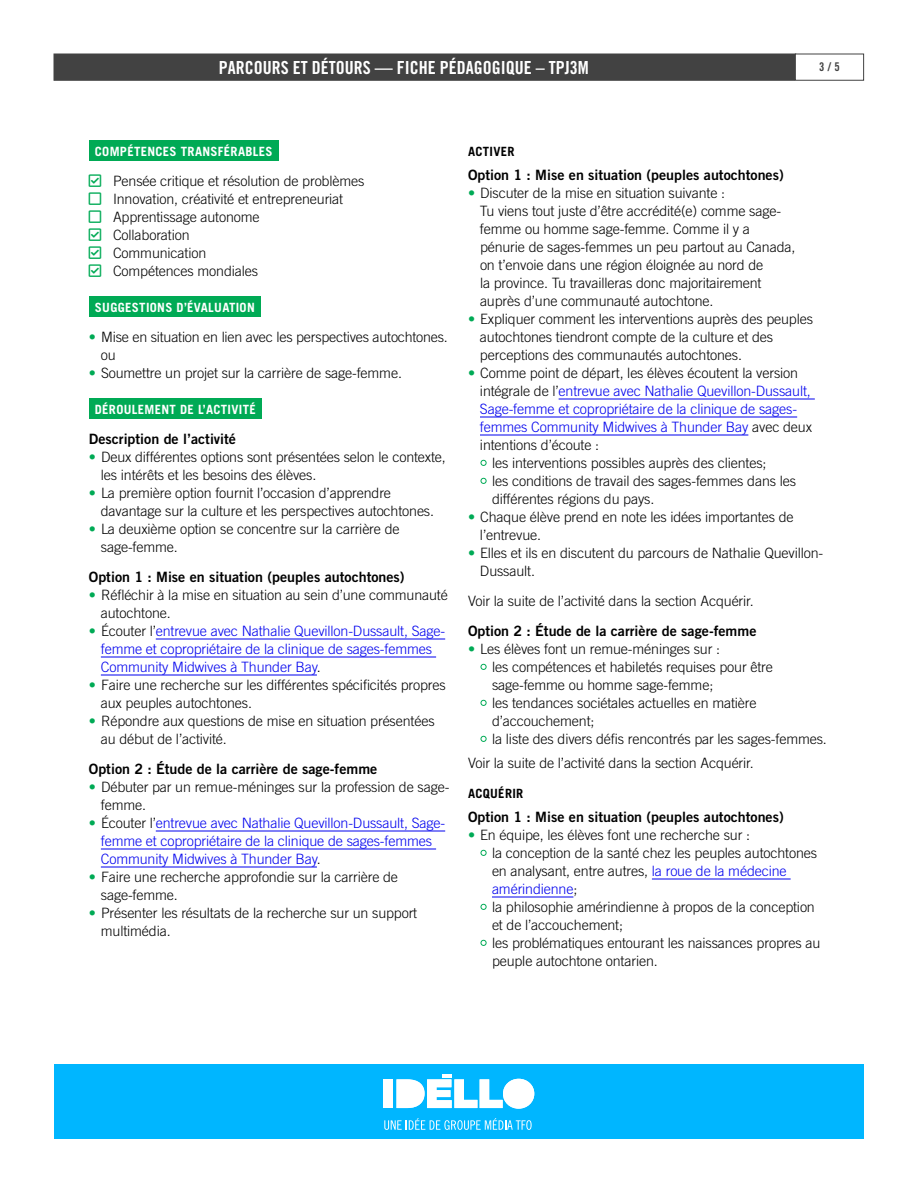
<style>
.page{position:relative;width:918px;height:1188px;background:#fff}
.page>*{position:absolute;margin:0;border:0;box-sizing:border-box;transform-origin:0 0}
.t1{font:18px "Trade Gothic LT Std Bd Cn 20";color:#fff}
.Texte_9_5_12_Outdent{font:300 14.25px/18px "Trade Gothic LT Std";letter-spacing:-.01em;color:#000}
.t2{font:300 14.25px/18px "Trade Gothic LT Std";letter-spacing:-.01em;color:#00e}
.Liste_titre{font:14.25px "Trade Gothic LT Std Bd 2";color:#000}
.texte_9_5_12_Space_A{font:300 14.25px "Trade Gothic LT Std";letter-spacing:-.01em;color:#000}
.Soustitre_2{font:700 12.75px "Trade Gothic LT Std";letter-spacing:.025em;color:#fff}
.Soustitre_3_No_Shade{font:700 12.75px "Trade Gothic LT Std";letter-spacing:.025em;color:#000}
.t3{font:12px "Trade Gothic LT Std Bd Cn 20";color:#424242}
.s1{font-family:"Trade Gothic LT Std Cn 18";font-weight:400;color:#0a5}
.s2{color:#000}
.s3{color:#00e}
</style>
<div class="page">
<svg style="left:53px;top:53px;width:743px;height:28px;background:#464646"></svg>
<div style="left:54px;top:1065px;width:810px;height:74px;background:#00b6ff"></div>
<div style="left:795px;top:54px;width:69px;height:27px;border:1px solid #424242"></div>
<div style="left:384px;top:1079px;width:9px;height:29px;background:#fff"></div>
<svg style="left:397px;top:1074px;width:137px;height:35px"></svg>
<svg style="left:384px;top:1118px;width:148px;height:12px"></svg>
<div style="left:89px;top:141px;width:190px;height:20px;background:#0a5"></div>
<div style="left:89px;top:297px;width:172px;height:20px;background:#0a5"></div>
<div style="left:89px;top:399px;width:173px;height:20px;background:#0a5"></div>
<hr style="left:156px;top:639px;width:289px;height:1px;background:#00e">
<hr style="left:101px;top:657px;width:335px;height:1px;background:#00e">
<hr style="left:101px;top:675px;width:216px;height:1px;background:#00e">
<hr style="left:156px;top:831px;width:289px;height:1px;background:#00e">
<hr style="left:101px;top:849px;width:335px;height:1px;background:#00e">
<hr style="left:101px;top:867px;width:216px;height:1px;background:#00e">
<hr style="left:559px;top:399px;width:256px;height:1px;background:#00e">
<hr style="left:480px;top:417px;width:317px;height:1px;background:#00e">
<hr style="left:480px;top:435px;width:268px;height:1px;background:#00e">
<hr style="left:652px;top:879px;width:139px;height:1px;background:#00e">
<hr style="left:492px;top:897px;width:81px;height:1px;background:#00e">
<p class="t1" style="left:219px;top:56px;width:371px">PARCOURS ET DÉTOURS — FICHE PÉDAGOGIQUE – TPJ3M</p>
<p class="t3" style="left:819px;top:60px;width:22px">3 / 5</p>
<h2 class="Soustitre_2" style="left:95px;top:144px;width:179px">COMPÉTENCES TRANSFÉRABLES</h2>
<p class="Texte_9_5_12_Outdent" style="left:113px;top:172px;width:253px">Pensée critique et résolution de problèmes</p>
<p class="Texte_9_5_12_Outdent" style="left:113px;top:190px;width:232px">Innovation, créativité et entrepreneuriat</p>
<p class="Texte_9_5_12_Outdent" style="left:113px;top:208px;width:148px">Apprentissage autonome</p>
<p class="Texte_9_5_12_Outdent" style="left:113px;top:226px;width:78px">Collaboration</p>
<p class="Texte_9_5_12_Outdent" style="left:113px;top:244px;width:95px">Communication</p>
<p class="Texte_9_5_12_Outdent" style="left:113px;top:262px;width:147px">Compétences mondiales</p>
<h2 class="Soustitre_2" style="left:95px;top:300px;width:161px">SUGGESTIONS D’ÉVALUATION</h2>
<p class="Texte_9_5_12_Outdent" style="left:89px;top:328px;width:361px"><span class="s1">•</span> Mise en situation en lien avec les perspectives autochtones.</p>
<p class="Texte_9_5_12_Outdent" style="left:101px;top:346px;width:16px">ou</p>
<p class="Texte_9_5_12_Outdent" style="left:89px;top:364px;width:315px"><span class="s1">•</span> Soumettre un projet sur la carrière de sage-femme.</p>
<h2 class="Soustitre_2" style="left:95px;top:402px;width:162px">DÉROULEMENT DE L’ACTIVITÉ</h2>
<p class="Liste_titre" style="left:89px;top:430px;width:149px">Description de l’activité</p>
<p class="Texte_9_5_12_Outdent" style="left:101px;top:448px;width:347px;text-indent:-12px"><span class="s1">•</span> Deux différentes options sont présentées selon le contexte, les intérêts et les besoins des élèves.</p>
<p class="Texte_9_5_12_Outdent" style="left:101px;top:484px;width:335px;text-indent:-12px"><span class="s1">•</span> La première option fournit l’occasion d’apprendre davantage sur la culture et les perspectives autochtones.</p>
<p class="Texte_9_5_12_Outdent" style="left:101px;top:520px;width:300px;text-indent:-12px"><span class="s1">•</span> La deuxième option se concentre sur la carrière de sage‑femme.</p>
<p class="Liste_titre" style="left:89px;top:568px;width:317px">Option 1 : Mise en situation (peuples autochtones)</p>
<p class="Texte_9_5_12_Outdent" style="left:101px;top:586px;width:349px;text-indent:-12px"><span class="s1">•</span> Réfléchir à la mise en situation au sein d’une communauté autochtone.</p>
<p class="t2" style="left:101px;top:622px;width:346px;text-indent:-12px"><span class="s1">•</span> <span class="s2">Écouter l’</span>entrevue avec Nathalie Quevillon-Dussault, Sage&shy;femme et copropriétaire de la clinique de sages-femmes<br>Community Midwives à Thunder Bay<span class="s2">.</span></p>
<p class="Texte_9_5_12_Outdent" style="left:101px;top:676px;width:346px;text-indent:-12px"><span class="s1">•</span> Faire une recherche sur les différentes spécificités propres aux peuples autochtones.</p>
<p class="Texte_9_5_12_Outdent" style="left:101px;top:712px;width:335px;text-indent:-12px"><span class="s1">•</span> Répondre aux questions de mise en situation présentées au début de l’activité.</p>
<p class="Liste_titre" style="left:89px;top:760px;width:290px">Option 2 : Étude de la carrière de sage-femme</p>
<p class="Texte_9_5_12_Outdent" style="left:101px;top:778px;width:350px;text-indent:-12px"><span class="s1">•</span> Débuter par un remue-méninges sur la profession de sage&shy;femme.</p>
<p class="t2" style="left:101px;top:814px;width:346px;text-indent:-12px"><span class="s1">•</span> <span class="s2">Écouter l’</span>entrevue avec Nathalie Quevillon-Dussault, Sage&shy;femme et copropriétaire de la clinique de sages-femmes<br>Community Midwives à Thunder Bay<span class="s2">.</span></p>
<p class="Texte_9_5_12_Outdent" style="left:101px;top:868px;width:299px;text-indent:-12px"><span class="s1">•</span> Faire une recherche approfondie sur la carrière de sage‑femme.</p>
<p class="Texte_9_5_12_Outdent" style="left:101px;top:904px;width:318px;text-indent:-12px"><span class="s1">•</span> Présenter les résultats de la recherche sur un support multimédia.</p>
<h3 class="Soustitre_3_No_Shade" style="left:468px;top:144px;width:48px">ACTIVER</h3>
<p class="Liste_titre" style="left:468px;top:166px;width:317px">Option 1 : Mise en situation (peuples autochtones)</p>
<p class="Texte_9_5_12_Outdent" style="left:468px;top:184px;width:259px"><span class="s1">•</span> Discuter de la mise en situation suivante :</p>
<p class="Texte_9_5_12_Outdent" style="left:480px;top:202px;width:317px">Tu viens tout juste d’être accrédité(e) comme sage&shy;femme ou homme sage-femme. Comme il y a pénurie de sages‑femmes un peu partout au Canada, on t’envoie dans une région éloignée au nord de<br>la province. Tu travailleras donc majoritairement auprès d’une communauté autochtone.</p>
<p class="Texte_9_5_12_Outdent" style="left:480px;top:310px;width:335px;text-indent:-12px"><span class="s1">•</span> Expliquer comment les interventions auprès des peuples autochtones tiendront compte de la culture et des perceptions des communautés autochtones.</p>
<p class="t2" style="left:480px;top:364px;width:334px;text-indent:-12px"><span class="s1">•</span> <span class="s2">Comme point de départ, les élèves écoutent la version intégrale de l’</span>entrevue avec Nathalie Quevillon-Dussault, Sage-femme et copropriétaire de la clinique de sages&shy;femmes Community Midwives à Thunder Bay <span class="s2">avec deux intentions d’écoute :</span></p>
<p class="Texte_9_5_12_Outdent" style="left:480px;top:454px;width:288px"><span class="s1">•</span> les interventions possibles auprès des clientes;</p>
<p class="Texte_9_5_12_Outdent" style="left:492px;top:472px;width:306px;text-indent:-12px"><span class="s1">•</span> les conditions de travail des sages-femmes dans les différentes régions du pays.</p>
<p class="Texte_9_5_12_Outdent" style="left:480px;top:508px;width:315px;text-indent:-12px"><span class="s1">•</span> Chaque élève prend en note les idées importantes de l’entrevue.</p>
<p class="Texte_9_5_12_Outdent" style="left:480px;top:544px;width:345px;text-indent:-12px"><span class="s1">•</span> Elles et ils en discutent du parcours de Nathalie Quevillon-<br>Dussault.</p>
<p class="texte_9_5_12_Space_A" style="left:468px;top:592px;width:287px">Voir la suite de l’activité dans la section Acquérir.</p>
<p class="Liste_titre" style="left:468px;top:622px;width:290px">Option 2 : Étude de la carrière de sage-femme</p>
<p class="Texte_9_5_12_Outdent" style="left:468px;top:640px;width:254px"><span class="s1">•</span> Les élèves font un remue-méninges sur :</p>
<p class="Texte_9_5_12_Outdent" style="left:492px;top:658px;width:282px;text-indent:-12px"><span class="s1">•</span> les compétences et habiletés requises pour être sage‑femme ou homme sage-femme;</p>
<p class="Texte_9_5_12_Outdent" style="left:492px;top:694px;width:266px;text-indent:-12px"><span class="s1">•</span> les tendances sociétales actuelles en matière d’accouchement;</p>
<p class="Texte_9_5_12_Outdent" style="left:480px;top:730px;width:348px"><span class="s1">•</span> la liste des divers défis rencontrés par les sages-femmes.</p>
<p class="texte_9_5_12_Space_A" style="left:468px;top:754px;width:287px">Voir la suite de l’activité dans la section Acquérir.</p>
<h3 class="Soustitre_3_No_Shade" style="left:468px;top:786px;width:57px">ACQUÉRIR</h3>
<p class="Liste_titre" style="left:468px;top:808px;width:317px">Option 1 : Mise en situation (peuples autochtones)</p>
<p class="Texte_9_5_12_Outdent" style="left:468px;top:826px;width:284px"><span class="s1">•</span> En équipe, les élèves font une recherche sur :</p>
<p class="Texte_9_5_12_Outdent" style="left:492px;top:844px;width:327px;text-indent:-12px"><span class="s1">•</span> la conception de la santé chez les peuples autochtones en analysant, entre autres, <span class="s3">la roue de la médecine amérindienne</span>;</p>
<p class="Texte_9_5_12_Outdent" style="left:492px;top:898px;width:324px;text-indent:-12px"><span class="s1">•</span> la philosophie amérindienne à propos de la conception et de l’accouchement;</p>
<p class="Texte_9_5_12_Outdent" style="left:492px;top:934px;width:330px;text-indent:-12px"><span class="s1">•</span> les problématiques entourant les naissances propres au peuple autochtone ontarien.</p>
</div>
